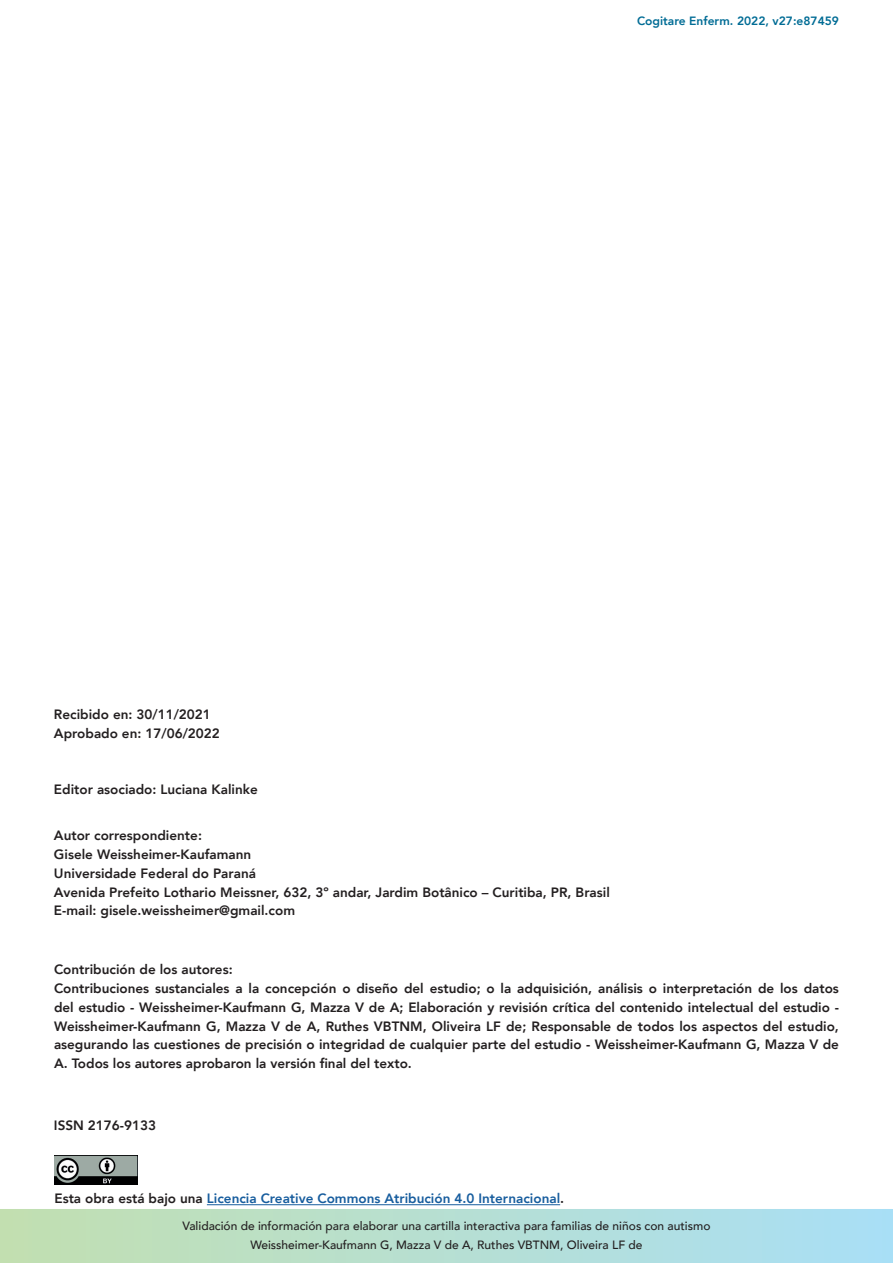
<style>
.page{position:relative;width:893px;height:1263px;background:#fff}
.page>*{position:absolute;margin:0;border:0;box-sizing:border-box;transform-origin:0 0}
.Correspondentes{font:800 13.5px/18.8px "Avenir";color:#231f20;text-align:justify}
.t1{font:800 13.5px "Avenir";color:#175d9e}
.Legenda{font:800 13.5px "Avenir";color:#231f20}
.t2{font:500 12px/18.6px "Avenir";color:#231f20;text-align:center}
.t3{font:800 12px "Avenir";color:#006c95}
.s1{color:#231f20}
</style>
<div class="page">
<svg style="left:0;top:1209px;width:893px;height:54px;background:#b6dfd2"></svg>
<img style="left:54px;top:1155px;width:84px;height:29px">
<hr style="left:207px;top:1204px;width:353px;height:1px;background:#175d9e">
<p class="t3" style="left:637px;top:10px;width:203px">Cogitare Enferm. 2022, v27:e87459</p>
<p class="Correspondentes" style="left:54px;top:704px;width:158px">Recibido en: 30/11/2021</p>
<p class="Correspondentes" style="left:54px;top:723px;width:167px">Aprobado en: 17/06/2022</p>
<p class="Correspondentes" style="left:54px;top:779px;width:205px">Editor asociado: Luciana Kalinke</p>
<p class="Correspondentes" style="left:54px;top:825px;width:149px">Autor correspondiente:</p>
<p class="Correspondentes" style="left:54px;top:844px;width:199px">Gisele Weissheimer-Kaufamann</p>
<p class="Correspondentes" style="left:54px;top:863px;width:204px">Universidade Federal do Paraná</p>
<p class="Correspondentes" style="left:54px;top:882px;width:557px">Avenida Prefeito Lothario Meissner, 632, 3º andar, Jardim Botânico – Curitiba, PR, Brasil</p>
<p class="Correspondentes" style="left:54px;top:900px;width:243px">E-mail: gisele.weissheimer@gmail.com</p>
<p class="Correspondentes" style="left:54px;top:959px;width:180px">Contribución de los autores:</p>
<p class="Correspondentes" style="left:54px;top:978px;width:786px">Contribuciones sustanciales a la concepción o diseño del estudio; o la adquisición, análisis o interpretación de los datos del estudio - Weissheimer-Kaufmann G, Mazza V de A; Elaboración y revisión crítica del contenido intelectual del estudio - Weissheimer-Kaufmann G, Mazza V de A, Ruthes VBTNM, Oliveira LF de; Responsable de todos los aspectos del estudio, asegurando las cuestiones de precisión o integridad de cualquier parte del estudio - Weissheimer-Kaufmann G, Mazza V de A. Todos los autores aprobaron la versión final del texto.</p>
<p class="Legenda" style="left:54px;top:1113px;width:104px">ISSN 2176-9133</p>
<p class="t1" style="left:54px;top:1186px;width:511px"><span class="s1">Esta obra está bajo una</span> Licencia Creative Commons Atribución 4.0 Internacional<span class="s1">.</span></p>
<p class="t2" style="left:182px;top:1216px;width:529px">Validación de información para elaborar una cartilla interactiva para familias de niños con autismo<br>Weissheimer-Kaufmann G, Mazza V de A, Ruthes VBTNM, Oliveira LF de</p>
</div>
